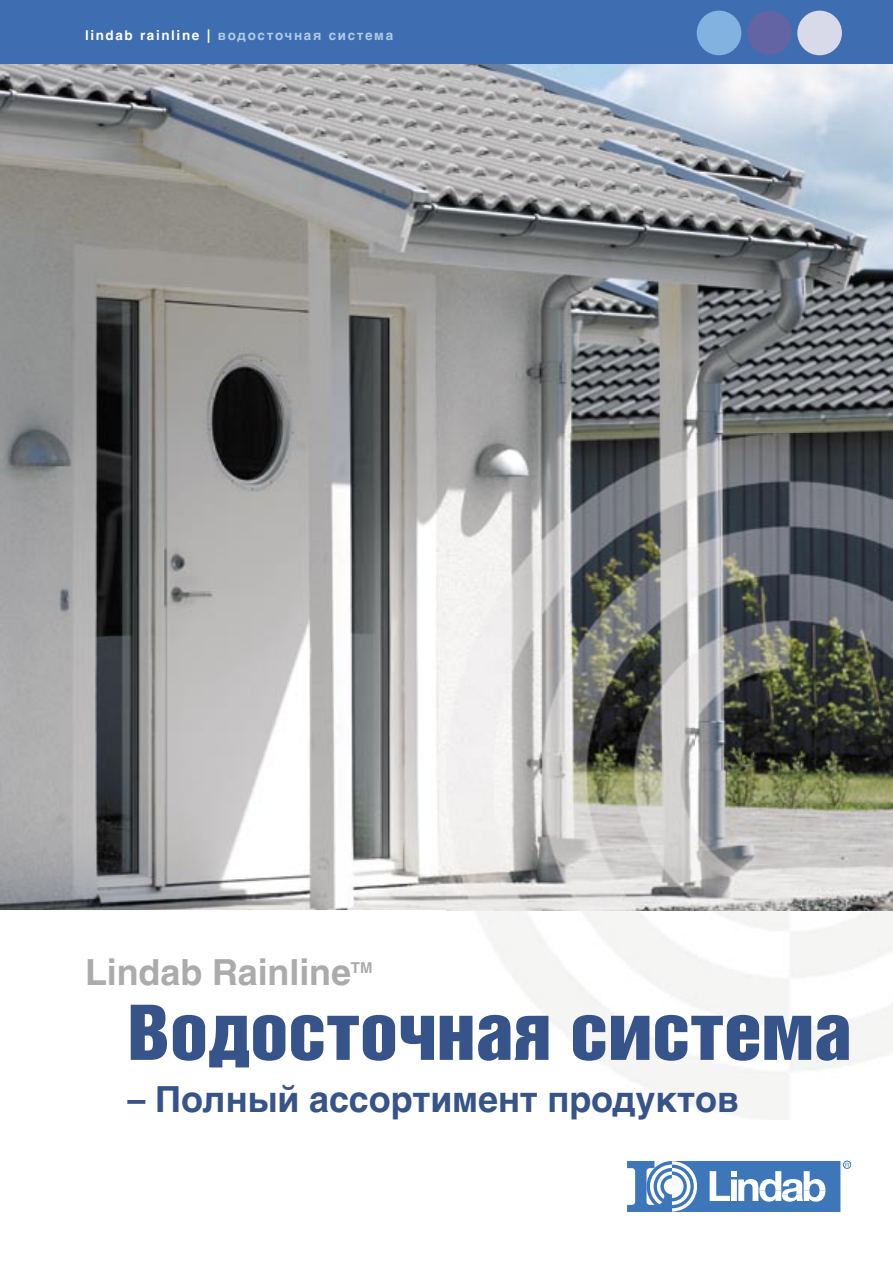
<style>
.page{position:relative;width:893px;height:1263px;background:#fff}
.page>*{position:absolute;margin:0;border:0;box-sizing:border-box;transform-origin:0 0}
.t1{font:69px "Helvetica Inserat Cyr Upright";letter-spacing:-.005em;color:#36538a;scale:1.11 1}
.t2{font:700 36px "Helvetica Cyr";letter-spacing:-.005em;color:#36538a}
.t3{font:700 36px "Helvetica Cyr";letter-spacing:-.005em;color:#ababab}
.t4{font:700 15px "Helvetica Cyr";color:#ababab}
.t5{font:700 13.5px "Helvetica Cyr";letter-spacing:.12em;color:#aecae7}
.s1{color:#fff}
</style>
<div class="page">
<img style="left:0;top:64px;width:893px;height:846px">
<div style="left:0;top:0;width:893px;height:64px;background:#3f6db1"></div>
<div style="left:843px;top:1161px;width:8px;height:7px;border:1px solid #3d77b9;border-radius:50%"></div>
<svg style="left:627px;top:1161px;width:222px;height:51px"></svg>
<div style="left:697px;top:11px;width:44px;height:44px;background:#81b2e0;border-radius:50%"></div>
<div style="left:747px;top:11px;width:45px;height:44px;background:#6364a3;border-radius:50%"></div>
<div style="left:797px;top:11px;width:45px;height:44px;background:#d8daea;border-radius:50%"></div>
<img style="left:446px;top:434px;width:447px;height:685px">
<p class="t5" style="left:85px;top:28px;width:310px"><span class="s1">lindab rainline |</span> водосточная система</p>
<h2 class="t3" style="left:85px;top:952px;width:268px">Lindab Rainline</h2>
<p class="t4" style="left:351px;top:959px;width:23px">TM</p>
<h1 class="t1" style="left:128px;top:991px;width:654px">Водосточная система</h1>
<h2 class="t2" style="left:128px;top:1079px;width:613px">– Полный ассортимент продуктов</h2>
</div>
